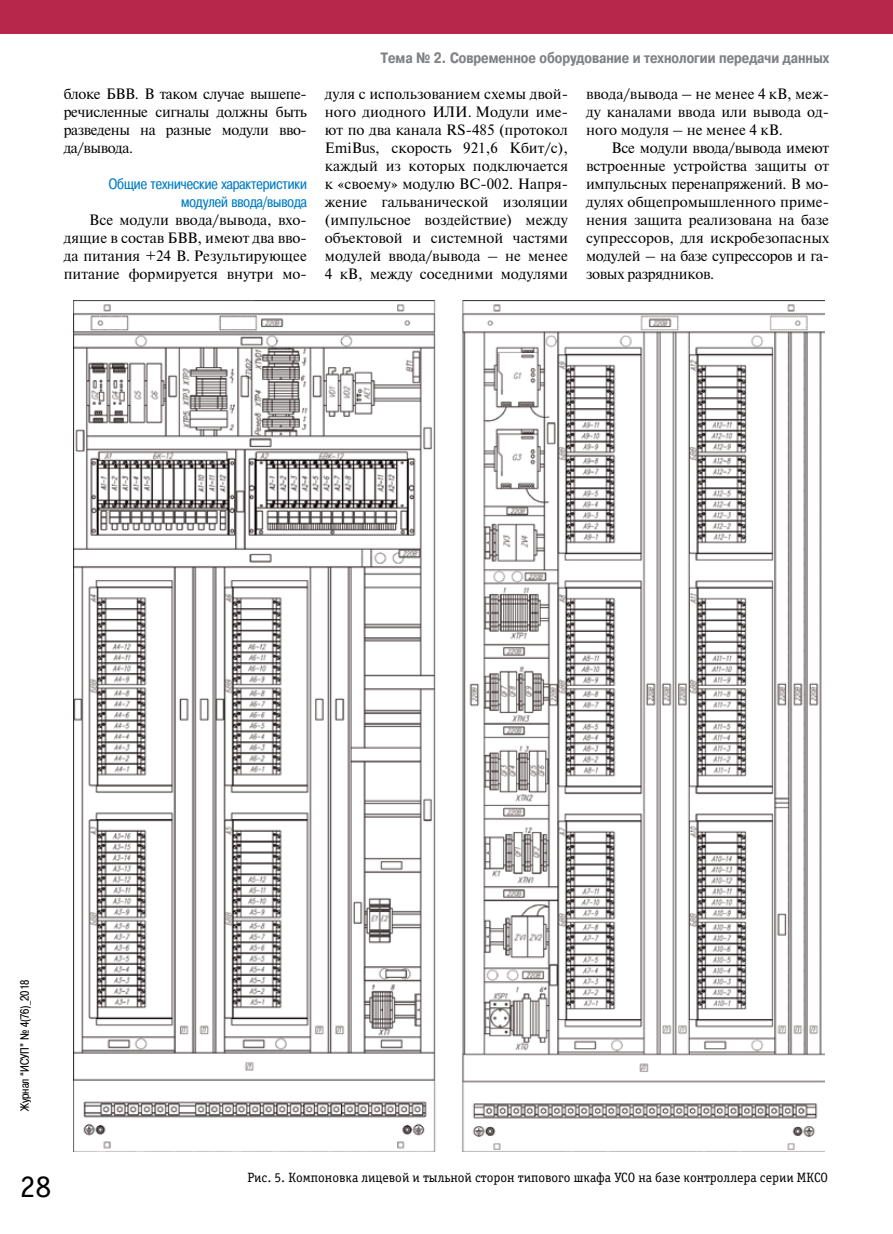
<style>
.page{position:relative;width:893px;height:1234px;background:#fff}
.page>*{position:absolute;margin:0;border:0;box-sizing:border-box;transform-origin:0 0}
.t1{font:31.5px "Officina Serif C";color:#000}
.t2{font:15px/18px "Newton";color:#000;text-align:justify}
.t3{font:700 15px "Pragmatica Cond C";color:#808285}
.t4{font:15px/18px "Pragmatica Cond C";color:#007dc5;text-align:right}
.t5{font:13.5px "Officina Serif C";color:#000}
.t6{font:12px "Pragmatica Cond C";color:#000}
</style>
<div class="page">
<div style="left:0;top:0;width:893px;height:34px;background:#b7274c"></div>
<img style="left:73px;top:300px;width:751px;height:850px">
<p class="t2" style="left:64px;top:84px;width:245px">блоке БВВ. В таком случае вышепе&shy;речисленные сигналы должны быть разведены на разные модули вво&shy;да/вывода.</p>
<p class="t4" style="left:109px;top:175px;width:200px">Общие технические характеристики модулей ввода/вывода</p>
<p class="t2" style="left:64px;top:210px;width:245px;text-indent:26px">Все модули ввода/вывода, вхо&shy;дящие в состав БВВ, имеют два вво&shy;да питания +24 В. Результирующее питание формируется внутри мо-</p>
<p class="t3" style="left:381px;top:50px;width:450px">Тема № 2. Современное оборудование и технологии передачи данных</p>
<p class="t2" style="left:325px;top:84px;width:245px">дуля с использованием схемы двой&shy;ного диодного ИЛИ. Модули име&shy;ют по два канала RS‑485 (протокол EmiBus, скорость 921,6 Кбит/с), каждый из которых подключается к «своему» модулю BC‑002. Напря&shy;жение гальванической изоляции (импульсное воздействие) между объектовой и системной частями модулей ввода/вывода – не менее 4 кВ, между соседними модулями</p>
<p class="t2" style="left:586px;top:84px;width:245px">ввода/вывода – не менее 4 кВ, меж&shy;ду каналами ввода или вывода од&shy;ного модуля – не менее 4 кВ.</p>
<p class="t2" style="left:586px;top:138px;width:245px;text-indent:26px">Все модули ввода/вывода имеют встроенные устройства защиты от импульсных перенапряжений. В мо&shy;дулях общепромышленного приме&shy;нения защита реализована на базе супрессоров, для искробезопасных модулей – на базе супрессоров и га&shy;зовых разрядников.</p>
<p class="t6" style="left:18px;top:1110px;width:133px;rotate:-90deg">Журнал “ИСУП” № 4(76)_2018</p>
<h1 class="t1" style="left:20px;top:1168px;width:33px">28</h1>
<p class="t5" style="left:247px;top:1170px;width:582px">Рис. 5. Компоновка лицевой и тыльной сторон типового шкафа УСО на базе контроллера серии МКСО</p>
</div>
